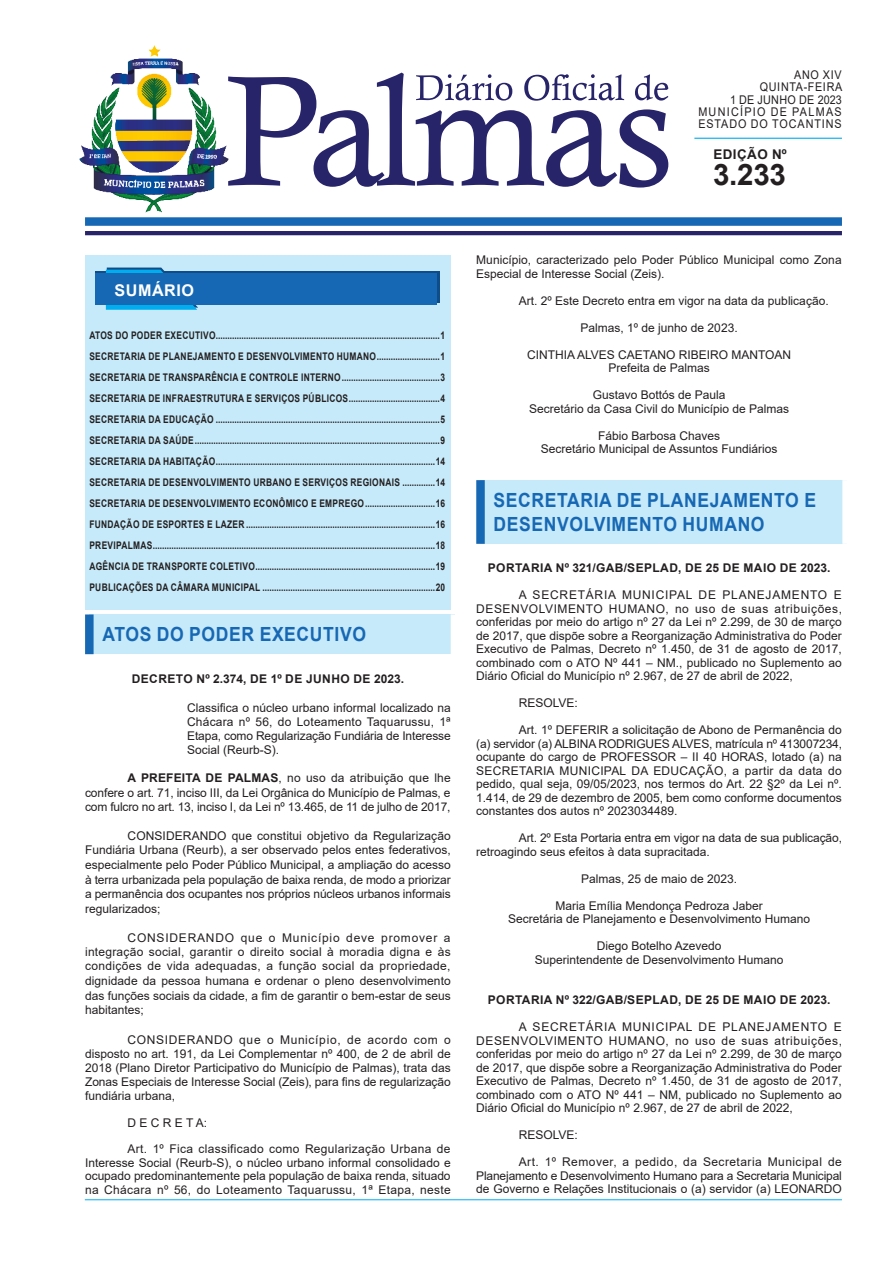
<style>
.page{position:relative;width:893px;height:1263px;background:#fff}
.page>*{position:absolute;margin:0;border:0;box-sizing:border-box;transform-origin:0 0}
.t1{font:700 29.55px "Arial";color:#231f20}
.CHANCELA{font:700 19.5px/24px "Arial";letter-spacing:.035em;color:#1768b4;scale:.9 1}
.t2{font:700 16.2px "Arial";letter-spacing:.035em;color:#fff}
.t3{font:700 13.35px "Arial";letter-spacing:.035em;color:#231f20}
.TEXTO{font:12px/13.5px "Arial";color:#231f20;text-align:justify}
.ASSINATURA{font:12px "Arial";color:#231f20}
.EMENTA{font:12px/14.1px "Arial";letter-spacing:-.01em;color:#231f20;text-align:justify}
.TITULO{font:700 12px "Arial";letter-spacing:.035em;color:#231f20}
.TEXTO-2{font:12px "Arial";letter-spacing:.12em;color:#231f20;scale:.9 1}
.TEXTO-3{font:12px "Arial";letter-spacing:.085em;color:#231f20;scale:.9 1}
.TEXTO-4{font:12px "Arial";letter-spacing:.03em;color:#231f20;scale:.9 1}
.TEXTO-5{font:12px "Arial";letter-spacing:.065em;color:#231f20;scale:.9 1}
.TEXTO-6{font:12px "Arial";color:#231f20;scale:.9 1}
.t4{font:700 10.5px "Arial";letter-spacing:.035em;color:#231f20;scale:.8 1}
.s1{font-weight:700}
</style>
<div class="page">
<div style="left:85px;top:255px;width:366px;height:355px;background:#c6eafa"></div>
<div style="left:85px;top:217px;width:757px;height:9px;background:#1768b4"></div>
<hr style="left:85px;top:231px;width:757px;height:4px;background:#28246a">
<hr style="left:694px;top:138px;width:148px;height:1px;background:#00aeef">
<svg style="left:229px;top:73px;width:439px;height:115px"></svg>
<svg style="left:96px;top:272px;width:344px;height:31px"></svg>
<svg style="left:106px;top:268px;width:92px;height:42px"></svg>
<div style="left:96px;top:274px;width:341px;height:31px;background:#1768b4"></div>
<hr style="left:85px;top:1199px;width:757px;height:1px;background:#00aeef">
<img style="left:80px;top:46px;width:149px;height:167px">
<div style="left:89px;top:614px;width:366px;height:40px;background:#c6eafa"></div>
<div style="left:85px;top:614px;width:9px;height:40px;background:#1768b4"></div>
<div style="left:451px;top:614px;width:8px;height:40px;background:#fff"></div>
<div style="left:480px;top:480px;width:367px;height:64px;background:#c6eafa"></div>
<div style="left:476px;top:480px;width:9px;height:64px;background:#1768b4"></div>
<div style="left:842px;top:480px;width:9px;height:64px;background:#fff"></div>
<p class="TEXTO-6" style="left:794px;top:67px;width:54px">ANO XIV</p>
<p class="TEXTO-5" style="left:760px;top:79px;width:93px">QUINTA-FEIRA</p>
<p class="TEXTO-4" style="left:730px;top:91px;width:126px">1 DE JUNHO DE 2023</p>
<p class="TEXTO-2" style="left:698px;top:104px;width:161px">MUNICÍPIO DE PALMAS</p>
<p class="TEXTO-3" style="left:698px;top:116px;width:161px">ESTADO DO TOCANTINS</p>
<p class="t1" style="left:713px;top:154px;width:74px">3.233</p>
<p class="t3" style="left:713px;top:145px;width:75px">EDIÇÃO Nº</p>
<p class="t2" style="left:114px;top:279px;width:81px">SUMÁRIO</p>
<p class="t4" style="left:89px;top:328px;width:446px">ATOS DO PODER EXECUTIVO................................................................................................1</p>
<p class="t4" style="left:89px;top:349px;width:446px">SECRETARIA DE PLANEJAMENTO E DESENVOLVIMENTO HUMANO...........................1</p>
<p class="t4" style="left:89px;top:370px;width:446px">SECRETARIA DE TRANSPARÊNCIA E CONTROLE INTERNO..........................................3</p>
<p class="t4" style="left:89px;top:391px;width:446px">SECRETARIA DE INFRAESTRUTURA E SERVIÇOS PÚBLICOS.......................................4</p>
<p class="t4" style="left:89px;top:412px;width:446px">SECRETARIA DA EDUCAÇÃO ................................................................................................5</p>
<p class="t4" style="left:89px;top:433px;width:446px">SECRETARIA DA SAÚDE.........................................................................................................9</p>
<p class="t4" style="left:89px;top:454px;width:446px">SECRETARIA DA HABITAÇÃO..............................................................................................14</p>
<p class="t4" style="left:89px;top:475px;width:446px">SECRETARIA DE DESENVOLVIMENTO URBANO E SERVIÇOS REGIONAIS ..............14</p>
<p class="t4" style="left:89px;top:496px;width:446px">SECRETARIA DE DESENVOLVIMENTO ECONÔMICO E EMPREGO..............................16</p>
<p class="t4" style="left:89px;top:517px;width:446px">FUNDAÇÃO DE ESPORTES E LAZER .................................................................................16</p>
<p class="t4" style="left:89px;top:538px;width:446px">PREVIPALMAS.........................................................................................................................18</p>
<p class="t4" style="left:89px;top:559px;width:446px">AGÊNCIA DE TRANSPORTE COLETIVO.............................................................................19</p>
<p class="t4" style="left:89px;top:580px;width:446px">PUBLICAÇÕES DA CÂMARA MUNICIPAL ..........................................................................20</p>
<p class="CHANCELA" style="left:102px;top:623px;width:294px">ATOS DO PODER EXECUTIVO</p>
<p class="TITULO" style="left:132px;top:671px;width:274px">DECRETO Nº 2.374, DE 1º DE JUNHO DE 2023.</p>
<p class="EMENTA" style="left:187px;top:700px;width:265px">Classifica o núcleo urbano informal localizado na Chácara nº 56, do Loteamento Taquarussu, 1ª Etapa, como Regularização Fundiária de Interesse Social (Reurb-S).</p>
<p class="TEXTO" style="left:85px;top:771px;width:367px;line-height:14.4px;text-indent:43px"><span class="s1">A PREFEITA DE PALMAS</span>, no uso da atribuição que lhe confere o art. 71, inciso III, da Lei Orgânica do Município de Palmas, e com fulcro no art. 13, inciso I, da Lei nº 13.465, de 11 de julho de 2017,</p>
<p class="TEXTO" style="left:85px;top:828px;width:367px;line-height:14.5px;text-indent:43px">CONSIDERANDO que constitui objetivo da Regularização Fundiária Urbana (Reurb), a ser observado pelos entes federativos, especialmente pelo Poder Público Municipal, a ampliação do acesso à terra urbanizada pela população de baixa renda, de modo a priorizar a permanência dos ocupantes nos próprios núcleos urbanos informais regularizados;</p>
<p class="TEXTO" style="left:85px;top:930px;width:367px;line-height:14.5px;text-indent:43px">CONSIDERANDO que o Município deve promover a integração social, garantir o direito social à moradia digna e às condições de vida adequadas, a função social da propriedade, dignidade da pessoa humana e ordenar o pleno desenvolvimento das funções sociais da cidade, a fim de garantir o bem-estar de seus habitantes;</p>
<p class="TEXTO" style="left:85px;top:1032px;width:367px;line-height:14px;text-indent:43px">CONSIDERANDO que o Município, de acordo com o disposto no art. 191, da Lei Complementar nº 400, de 2 de abril de 2018 (Plano Diretor Participativo do Município de Palmas), trata das Zonas Especiais de Interesse Social (Zeis), para fins de regularização fundiária urbana,</p>
<p class="TEXTO" style="left:128px;top:1115px;width:81px">D E C R E T A:</p>
<p class="TEXTO" style="left:85px;top:1142px;width:367px;text-indent:43px">Art. 1º Fica classificado como Regularização Urbana de Interesse Social (Reurb-S), o núcleo urbano informal consolidado e ocupado predominantemente pela população de baixa renda, situado na Chácara nº 56, do Loteamento Taquarussu, 1ª Etapa, neste</p>
<p class="TEXTO" style="left:476px;top:253px;width:367px">Município, caracterizado pelo Poder Público Municipal como Zona<br>Especial de Interesse Social (Zeis).</p>
<p class="TEXTO" style="left:519px;top:294px;width:311px">Art. 2º Este Decreto entra em vigor na data da publicação.</p>
<p class="ASSINATURA" style="left:580px;top:319px;width:159px">Palmas, 1º de junho de 2023.</p>
<p class="ASSINATURA" style="left:527px;top:346px;width:266px">CINTHIA ALVES CAETANO RIBEIRO MANTOAN</p>
<p class="ASSINATURA" style="left:608px;top:360px;width:103px">Prefeita de Palmas</p>
<p class="ASSINATURA" style="left:593px;top:387px;width:134px">Gustavo Bottós de Paula</p>
<p class="ASSINATURA" style="left:529px;top:400px;width:262px">Secretário da Casa Civil do Município de Palmas</p>
<p class="ASSINATURA" style="left:598px;top:427px;width:124px">Fábio Barbosa Chaves</p>
<p class="ASSINATURA" style="left:541px;top:441px;width:238px">Secretário Municipal de Assuntos Fundiários</p>
<p class="CHANCELA" style="left:494px;top:488px;width:360px">SECRETARIA DE PLANEJAMENTO E<br>DESENVOLVIMENTO HUMANO</p>
<p class="TITULO" style="left:488px;top:560px;width:344px">PORTARIA Nº 321/GAB/SEPLAD, DE 25 DE MAIO DE 2023.</p>
<p class="TEXTO" style="left:476px;top:588px;width:367px;text-indent:43px">A SECRETÁRIA MUNICIPAL DE PLANEJAMENTO E DESENVOLVIMENTO HUMANO, no uso de suas atribuições, conferidas por meio do artigo nº 27 da Lei nº 2.299, de 30 de março de 2017, que dispõe sobre a Reorganização Administrativa do Poder Executivo de Palmas, Decreto nº 1.450, de 31 de agosto de 2017, combinado com o ATO Nº 441 – NM., publicado no Suplemento ao Diário Oficial do Município nº 2.967, de 27 de abril de 2022,</p>
<p class="TEXTO" style="left:519px;top:696px;width:61px">RESOLVE:</p>
<p class="TEXTO" style="left:476px;top:723px;width:367px;text-indent:43px">Art. 1º DEFERIR a solicitação de Abono de Permanência do (a) servidor (a) ALBINA RODRIGUES ALVES, matrícula nº 413007234, ocupante do cargo de PROFESSOR – II 40 HORAS, lotado (a) na SECRETARIA MUNICIPAL DA EDUCAÇÃO, a partir da data do pedido, qual seja, 09/05/2023, nos termos do Art. 22 §2º da Lei nº.<br>1.414, de 29 de dezembro de 2005, bem como conforme documentos constantes dos autos nº 2023034489.</p>
<p class="TEXTO" style="left:476px;top:831px;width:367px;text-indent:43px">Art. 2º Esta Portaria entra em vigor na data de sua publicação, retroagindo seus efeitos à data supracitada.</p>
<p class="ASSINATURA" style="left:581px;top:870px;width:158px">Palmas, 25 de maio de 2023.</p>
<p class="ASSINATURA" style="left:555px;top:897px;width:209px">Maria Emília Mendonça Pedroza Jaber</p>
<p class="ASSINATURA" style="left:508px;top:911px;width:304px">Secretária de Planejamento e Desenvolvimento Humano</p>
<p class="ASSINATURA" style="left:597px;top:938px;width:126px">Diego Botelho Azevedo</p>
<p class="ASSINATURA" style="left:535px;top:951px;width:250px">Superintendente de Desenvolvimento Humano</p>
<p class="TITULO" style="left:488px;top:992px;width:344px">PORTARIA Nº 322/GAB/SEPLAD, DE 25 DE MAIO DE 2023.</p>
<p class="TEXTO" style="left:476px;top:1020px;width:367px;text-indent:43px">A SECRETÁRIA MUNICIPAL DE PLANEJAMENTO E DESENVOLVIMENTO HUMANO, no uso de suas atribuições, conferidas por meio do artigo nº 27 da Lei nº 2.299, de 30 de março de 2017, que dispõe sobre a Reorganização Administrativa do Poder Executivo de Palmas, Decreto nº 1.450, de 31 de agosto de 2017, combinado com o ATO Nº 441 – NM, publicado no Suplemento ao Diário Oficial do Município nº 2.967, de 27 de abril de 2022,</p>
<p class="TEXTO" style="left:519px;top:1128px;width:61px">RESOLVE:</p>
<p class="TEXTO" style="left:476px;top:1155px;width:367px;text-indent:43px">Art. 1º Remover, a pedido, da Secretaria Municipal de Planejamento e Desenvolvimento Humano para a Secretaria Municipal de Governo e Relações Institucionais o (a) servidor (a) LEONARDO</p>
</div>
